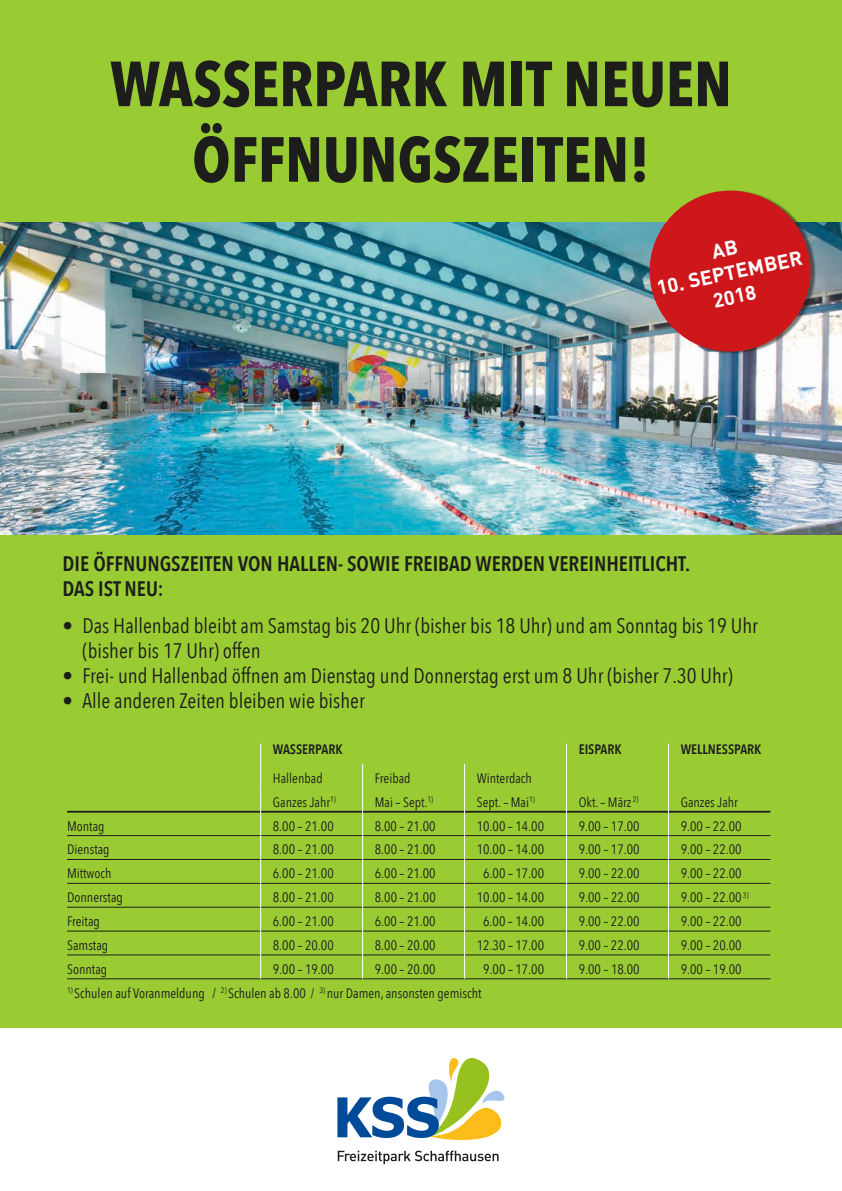
<style>
.page{position:relative;width:842px;height:1191px;background:#fff}
.page>*{position:absolute;margin:0;border:0;box-sizing:border-box;transform-origin:0 0}
.t1{font:700 62.9px/75.5px "Avenir Next Condensed";color:#1d1d1b;text-align:center}
.t2{font:21px/25.2px "Avenir Next Condensed";color:#1d1d1b}
.t3{font:600 21px/25.2px "Avenir Next Condensed";color:#1d1d1b}
.t4{font:700 20px/24px "DIN Pro";color:#fff;text-align:center}
.t5{font:13.7px "Avenir Next Condensed";color:#1d1d1b}
.t6{font:600 13.7px "Avenir Next Condensed";color:#1d1d1b}
</style>
<div class="page">
<svg style="left:337px;top:1058px;width:168px;height:82px"></svg>
<svg style="left:338px;top:1150px;width:161px;height:14px"></svg>
<div style="left:0;top:0;width:842px;height:1028px;background:#9c3"></div>
<hr style="left:67px;top:811px;width:193px;height:1px;background:#1d1d1b">
<hr style="left:261px;top:811px;width:101px;height:1px;background:#1d1d1b">
<hr style="left:363px;top:811px;width:101px;height:1px;background:#1d1d1b">
<hr style="left:465px;top:811px;width:101px;height:1px;background:#1d1d1b">
<hr style="left:567px;top:811px;width:101px;height:1px;background:#1d1d1b">
<hr style="left:669px;top:811px;width:101px;height:1px;background:#1d1d1b">
<hr style="left:67px;top:835px;width:193px;height:1px;background:#1d1d1b">
<hr style="left:261px;top:835px;width:101px;height:1px;background:#1d1d1b">
<hr style="left:363px;top:835px;width:101px;height:1px;background:#1d1d1b">
<hr style="left:465px;top:835px;width:101px;height:1px;background:#1d1d1b">
<hr style="left:567px;top:835px;width:101px;height:1px;background:#1d1d1b">
<hr style="left:669px;top:835px;width:101px;height:1px;background:#1d1d1b">
<hr style="left:67px;top:859px;width:193px;height:1px;background:#1d1d1b">
<hr style="left:261px;top:859px;width:101px;height:1px;background:#1d1d1b">
<hr style="left:363px;top:859px;width:101px;height:1px;background:#1d1d1b">
<hr style="left:465px;top:859px;width:101px;height:1px;background:#1d1d1b">
<hr style="left:567px;top:859px;width:101px;height:1px;background:#1d1d1b">
<hr style="left:669px;top:859px;width:101px;height:1px;background:#1d1d1b">
<hr style="left:67px;top:883px;width:193px;height:1px;background:#1d1d1b">
<hr style="left:261px;top:883px;width:101px;height:1px;background:#1d1d1b">
<hr style="left:363px;top:883px;width:101px;height:1px;background:#1d1d1b">
<hr style="left:465px;top:883px;width:101px;height:1px;background:#1d1d1b">
<hr style="left:567px;top:883px;width:101px;height:1px;background:#1d1d1b">
<hr style="left:669px;top:883px;width:101px;height:1px;background:#1d1d1b">
<hr style="left:67px;top:907px;width:193px;height:1px;background:#1d1d1b">
<hr style="left:261px;top:907px;width:101px;height:1px;background:#1d1d1b">
<hr style="left:363px;top:907px;width:101px;height:1px;background:#1d1d1b">
<hr style="left:465px;top:907px;width:101px;height:1px;background:#1d1d1b">
<hr style="left:567px;top:907px;width:101px;height:1px;background:#1d1d1b">
<hr style="left:669px;top:907px;width:101px;height:1px;background:#1d1d1b">
<hr style="left:67px;top:931px;width:193px;height:1px;background:#1d1d1b">
<hr style="left:261px;top:931px;width:101px;height:1px;background:#1d1d1b">
<hr style="left:363px;top:931px;width:101px;height:1px;background:#1d1d1b">
<hr style="left:465px;top:931px;width:101px;height:1px;background:#1d1d1b">
<hr style="left:567px;top:931px;width:101px;height:1px;background:#1d1d1b">
<hr style="left:669px;top:931px;width:101px;height:1px;background:#1d1d1b">
<hr style="left:67px;top:954px;width:193px;height:1px;background:#1d1d1b">
<hr style="left:261px;top:954px;width:101px;height:1px;background:#1d1d1b">
<hr style="left:363px;top:954px;width:101px;height:1px;background:#1d1d1b">
<hr style="left:465px;top:954px;width:101px;height:1px;background:#1d1d1b">
<hr style="left:567px;top:954px;width:101px;height:1px;background:#1d1d1b">
<hr style="left:669px;top:954px;width:101px;height:1px;background:#1d1d1b">
<hr style="left:67px;top:978px;width:194px;height:1px;background:#1d1d1b">
<hr style="left:261px;top:978px;width:102px;height:1px;background:#1d1d1b">
<hr style="left:363px;top:978px;width:102px;height:1px;background:#1d1d1b">
<hr style="left:465px;top:978px;width:101px;height:1px;background:#1d1d1b">
<hr style="left:566px;top:978px;width:102px;height:1px;background:#1d1d1b">
<hr style="left:668px;top:978px;width:102px;height:1px;background:#1d1d1b">
<svg style="left:260px;top:743px;width:1px;height:235px"></svg>
<svg style="left:362px;top:764px;width:1px;height:214px"></svg>
<svg style="left:464px;top:764px;width:1px;height:214px"></svg>
<svg style="left:566px;top:743px;width:1px;height:235px"></svg>
<svg style="left:668px;top:743px;width:1px;height:235px"></svg>
<img style="left:0;top:223px;width:842px;height:311px">
<svg style="left:642px;top:190px;width:176px;height:169px;background:#bf4b3f"></svg>
<h1 class="t1" style="left:110px;top:46px;width:623px">WASSERPARK MIT NEUEN<br>ÖFFNUNGSZEITEN!</h1>
<h3 class="t4" style="left:654px;top:274px;width:150px;rotate:-12deg">10. SEPTEMBER<br>2018</h3>
<h2 class="t3" style="left:63px;top:550px;width:629px">DIE ÖFFNUNGSZEITEN VON HALLEN- SOWIE FREIBAD WERDEN VEREINHEITLICHT.<br>DAS IST NEU:</h2>
<h2 class="t2" style="left:82px;top:611px;width:677px;text-indent:-20px">• Das Hallenbad bleibt am Samstag bis 20 Uhr (bisher bis 18 Uhr) und am Sonntag bis 19 Uhr (bisher bis 17 Uhr) offen</h2>
<h2 class="t2" style="left:63px;top:662px;width:672px">• Frei- und Hallenbad öffnen am Dienstag und Donnerstag erst um 8 Uhr (bisher 7.30 Uhr)</h2>
<h2 class="t2" style="left:63px;top:687px;width:304px">• Alle anderen Zeiten bleiben wie bisher</h2>
<p class="t6" style="left:273px;top:737px;width:71px">WASSERPARK</p>
<p class="t6" style="left:579px;top:737px;width:45px">EISPARK</p>
<p class="t6" style="left:681px;top:737px;width:82px">WELLNESSPARK</p>
<p class="t5" style="left:273px;top:766px;width:51px">Hallenbad</p>
<p class="t5" style="left:375px;top:766px;width:37px">Freibad</p>
<p class="t5" style="left:477px;top:766px;width:57px">Winterdach</p>
<p class="t5" style="left:273px;top:790px;width:65px">Ganzes Jahr<sup>1)</sup></p>
<p class="t5" style="left:375px;top:790px;width:60px">Mai – Sept.<sup>1)</sup></p>
<p class="t5" style="left:477px;top:790px;width:60px">Sept. – Mai<sup>1)</sup></p>
<p class="t5" style="left:579px;top:790px;width:61px">Okt. – März <sup>2)</sup></p>
<p class="t5" style="left:681px;top:790px;width:59px">Ganzes Jahr</p>
<p class="t5" style="left:67px;top:814px;width:39px">Montag</p>
<p class="t5" style="left:273px;top:814px;width:62px">8.00 – 21.00</p>
<p class="t5" style="left:375px;top:814px;width:62px">8.00 – 21.00</p>
<p class="t5" style="left:477px;top:814px;width:69px">10.00 – 14.00</p>
<p class="t5" style="left:579px;top:814px;width:62px">9.00 – 17.00</p>
<p class="t5" style="left:681px;top:814px;width:62px">9.00 – 22.00</p>
<p class="t5" style="left:67px;top:838px;width:44px">Dienstag</p>
<p class="t5" style="left:273px;top:838px;width:62px">8.00 – 21.00</p>
<p class="t5" style="left:375px;top:838px;width:62px">8.00 – 21.00</p>
<p class="t5" style="left:477px;top:838px;width:69px">10.00 – 14.00</p>
<p class="t5" style="left:579px;top:838px;width:62px">9.00 – 17.00</p>
<p class="t5" style="left:681px;top:838px;width:62px">9.00 – 22.00</p>
<p class="t5" style="left:67px;top:861px;width:46px">Mittwoch</p>
<p class="t5" style="left:273px;top:861px;width:62px">6.00 – 21.00</p>
<p class="t5" style="left:375px;top:861px;width:62px">6.00 – 21.00</p>
<p class="t5" style="left:483px;top:861px;width:62px">6.00 – 17.00</p>
<p class="t5" style="left:579px;top:861px;width:62px">9.00 – 22.00</p>
<p class="t5" style="left:681px;top:861px;width:62px">9.00 – 22.00</p>
<p class="t5" style="left:67px;top:885px;width:57px">Donnerstag</p>
<p class="t5" style="left:273px;top:885px;width:62px">8.00 – 21.00</p>
<p class="t5" style="left:375px;top:885px;width:62px">8.00 – 21.00</p>
<p class="t5" style="left:477px;top:885px;width:69px">10.00 – 14.00</p>
<p class="t5" style="left:579px;top:885px;width:62px">9.00 – 22.00</p>
<p class="t5" style="left:681px;top:885px;width:69px">9.00 – 22.00 <sup>3)</sup></p>
<p class="t5" style="left:67px;top:909px;width:34px">Freitag</p>
<p class="t5" style="left:273px;top:909px;width:62px">6.00 – 21.00</p>
<p class="t5" style="left:375px;top:909px;width:62px">6.00 – 21.00</p>
<p class="t5" style="left:483px;top:909px;width:62px">6.00 – 14.00</p>
<p class="t5" style="left:579px;top:909px;width:62px">9.00 – 22.00</p>
<p class="t5" style="left:681px;top:909px;width:62px">9.00 – 22.00</p>
<p class="t5" style="left:67px;top:933px;width:43px">Samstag</p>
<p class="t5" style="left:273px;top:933px;width:62px">8.00 – 20.00</p>
<p class="t5" style="left:375px;top:933px;width:62px">8.00 – 20.00</p>
<p class="t5" style="left:477px;top:933px;width:69px">12.30 – 17.00</p>
<p class="t5" style="left:579px;top:933px;width:62px">9.00 – 22.00</p>
<p class="t5" style="left:681px;top:933px;width:62px">9.00 – 20.00</p>
<p class="t5" style="left:67px;top:957px;width:42px">Sonntag</p>
<p class="t5" style="left:273px;top:957px;width:62px">9.00 – 19.00</p>
<p class="t5" style="left:375px;top:957px;width:62px">9.00 – 20.00</p>
<p class="t5" style="left:483px;top:957px;width:62px">9.00 – 17.00</p>
<p class="t5" style="left:579px;top:957px;width:62px">9.00 – 18.00</p>
<p class="t5" style="left:681px;top:957px;width:62px">9.00 – 19.00</p>
<p class="t5" style="left:67px;top:981px;width:416px"><sup>1)</sup> Schulen auf Voranmeldung / <sup>2)</sup> Schulen ab 8.00 / <sup>3)</sup> nur Damen, ansonsten gemischt</p>
</div>
